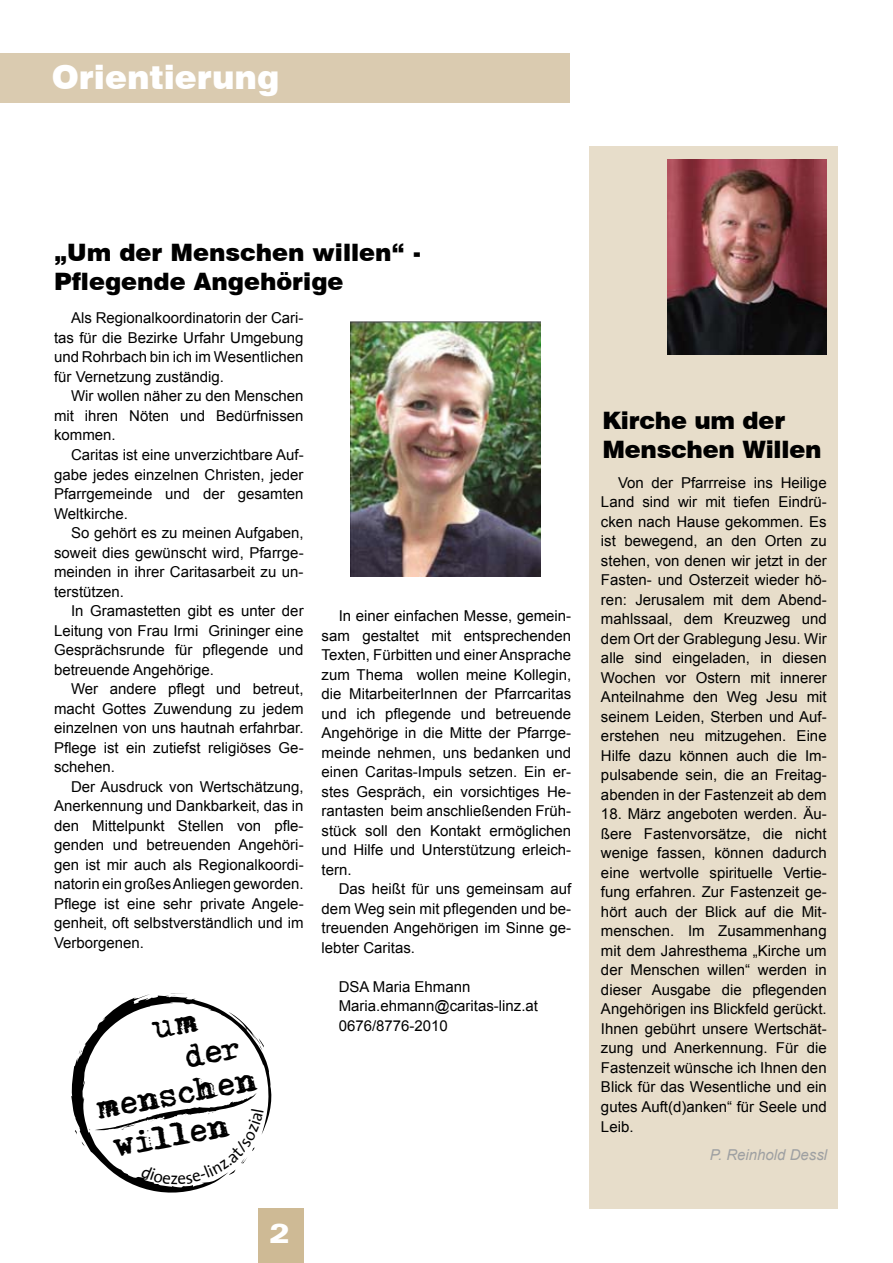
<style>
.page{position:relative;width:893px;height:1263px;background:#fff}
.page>*{position:absolute;margin:0;border:0;box-sizing:border-box;transform-origin:0 0}
.t1{font:900 33px "Swiss 721 BT";color:#fff}
.t2{font:28.65px "Adler";color:#000}
.t3{font:900 expanded 27px "Zurich BT";color:#fff}
.t4{font:900 24px/28.8px "Swiss 721 BT";color:#000}
.t5{font:15px/19.5px "Arial";color:#000;text-align:justify}
.t6{font:italic 15px "Arial";color:#9ea0a2}
</style>
<div class="page">
<img style="left:351px;top:322px;width:190px;height:255px">
<div style="left:258px;top:1209px;width:45px;height:54px;background:#ceba95"></div>
<div style="left:0;top:53px;width:570px;height:50px;background:#dacbb0"></div>
<div style="left:589px;top:146px;width:248px;height:1063px;background:#e7ddca"></div>
<img style="left:668px;top:159px;width:159px;height:195px">
<svg style="left:71px;top:993px;width:201px;height:200px"></svg>
<h1 class="t1" style="left:52px;top:57px;width:229px">Orientierung</h1>
<h3 class="t4" style="left:54px;top:238px;width:369px">„Um der Menschen willen“ -<br>Pflegende Angehörige</h3>
<p class="t5" style="left:54px;top:309px;width:251px;text-indent:17px">Als Regionalkoordinatorin der Cari&shy;tas für die Bezirke Urfahr Umgebung und Rohrbach bin ich im Wesentlichen für Vernetzung zuständig.</p>
<p class="t5" style="left:54px;top:387px;width:251px;text-indent:17px">Wir wollen näher zu den Menschen mit ihren Nöten und Bedürfnissen kommen.</p>
<p class="t5" style="left:54px;top:445px;width:251px;text-indent:17px">Caritas ist eine unverzichtbare Auf&shy;gabe jedes einzelnen Christen, jeder Pfarrgemeinde und der gesamten Weltkirche.</p>
<p class="t5" style="left:54px;top:523px;width:251px;text-indent:17px">So gehört es zu meinen Aufgaben, soweit dies gewünscht wird, Pfarrge&shy;meinden in ihrer Caritasarbeit zu un&shy;terstützen.</p>
<p class="t5" style="left:54px;top:601px;width:251px;text-indent:17px">In Gramastetten gibt es unter der Leitung von Frau Irmi Grininger eine Gesprächsrunde für pflegende und betreuende Angehörige.</p>
<p class="t5" style="left:54px;top:679px;width:251px;text-indent:17px">Wer andere pflegt und betreut, macht Gottes Zuwendung zu jedem einzelnen von uns hautnah erfahrbar.<br>Pflege ist ein zutiefst religiöses Ge&shy;schehen.</p>
<p class="t5" style="left:54px;top:777px;width:251px;text-indent:17px">Der Ausdruck von Wertschätzung, Anerkennung und Dankbarkeit, das in den Mittelpunkt Stellen von pfle&shy;genden und betreuenden Angehöri&shy;gen ist mir auch als Regionalkoordi&shy;natorin ein großes Anliegen geworden.<br>Pflege ist eine sehr private Angele&shy;genheit, oft selbstverständlich und im Verborgenen.</p>
<h2 class="t2" style="left:95px;top:1097px;width:165px;rotate:-11deg">menschen</h2>
<h2 class="t2" style="left:111px;top:1134px;width:120px;rotate:-11deg">willen</h2>
<p class="t5" style="left:322px;top:606px;width:251px;text-indent:17px">In einer einfachen Messe, gemein&shy;sam gestaltet mit entsprechenden Texten, Fürbitten und einer Ansprache zum Thema wollen meine Kollegin, die MitarbeiterInnen der Pfarrcaritas und ich pflegende und betreuende Angehörige in die Mitte der Pfarrge&shy;meinde nehmen, uns bedanken und einen Caritas-Impuls setzen. Ein er&shy;stes Gespräch, ein vorsichtiges He&shy;rantasten beim anschließenden Früh&shy;stück soll den Kontakt ermöglichen und Hilfe und Unterstützung erleich&shy;tern.</p>
<p class="t5" style="left:322px;top:879px;width:251px;text-indent:17px">Das heißt für uns gemeinsam auf dem Weg sein mit pflegenden und be&shy;treuenden Angehörigen im Sinne ge&shy;lebter Caritas.</p>
<p class="t5" style="left:339px;top:977px;width:201px;text-align:left">DSA Maria Ehmann<br>Maria.ehmann@caritas-linz.at<br>0676/8776-2010</p>
<h3 class="t3" style="left:270px;top:1217px;width:22px">2</h3>
<h3 class="t4" style="left:602px;top:406px;width:221px">Kirche um der<br>Menschen Willen</h3>
<p class="t5" style="left:601px;top:473px;width:227px;text-indent:17px">Von der Pfarrreise ins Heilige Land sind wir mit tiefen Eindrü&shy;cken nach Hause gekommen. Es ist bewegend, an den Orten zu stehen, von denen wir jetzt in der Fasten- und Osterzeit wieder hö&shy;ren: Jerusalem mit dem Abend&shy;mahlssaal, dem Kreuzweg und dem Ort der Grablegung Jesu. Wir alle sind eingeladen, in diesen Wochen vor Ostern mit innerer Anteilnahme den Weg Jesu mit seinem Leiden, Sterben und Auf&shy;erstehen neu mitzugehen. Eine Hilfe dazu können auch die Im&shy;pulsabende sein, die an Freitag&shy;abenden in der Fastenzeit ab dem</p>
<p class="t5" style="left:601px;top:804px;width:227px">18. März angeboten werden. Äu&shy;ßere Fastenvorsätze, die nicht wenige fassen, können dadurch eine wertvolle spirituelle Vertie&shy;fung erfahren. Zur Fastenzeit ge&shy;hört auch der Blick auf die Mit&shy;menschen. Im Zusammenhang mit dem Jahresthema „Kirche um der Menschen willen“ werden in dieser Ausgabe die pflegenden Angehörigen ins Blickfeld gerückt.<br>Ihnen gebührt unsere Wertschät&shy;zung und Anerkennung. Für die Fastenzeit wünsche ich Ihnen den Blick für das Wesentliche und ein gutes Auft(d)anken“ für Seele und Leib.</p>
<p class="t6" style="left:710px;top:1144px;width:119px">P. Reinhold Dessl</p>
</div>
